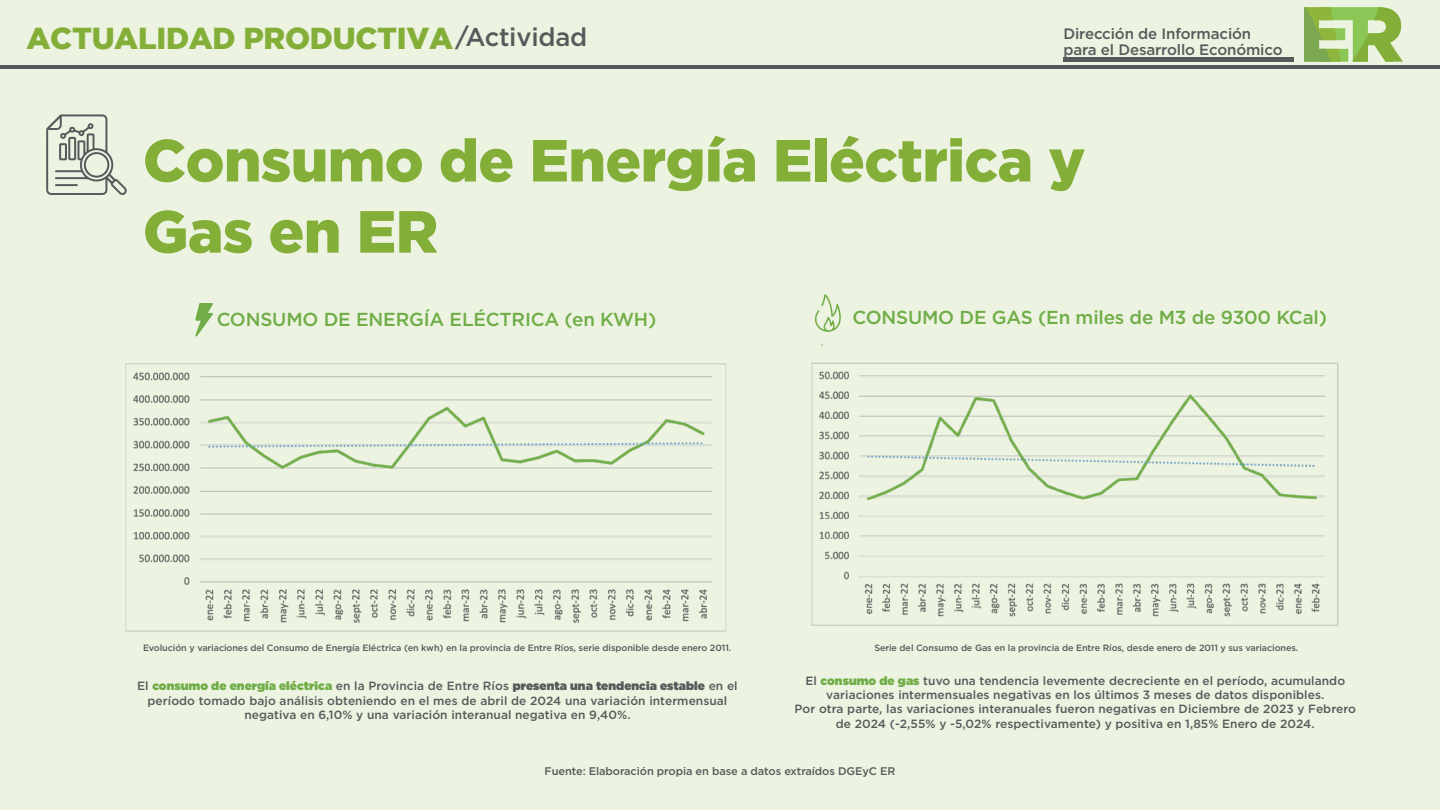
<style>
.page{position:relative;width:1440px;height:810px;background:#ecf3e1}
.page>*{position:absolute;margin:0;border:0;box-sizing:border-box;transform-origin:0 0}
.t1{font:900 59.25px/71.2px "Gotham";letter-spacing:-.01em;color:#83ae38}
.t2{font:900 30.22px "Gotham";letter-spacing:-.01em;color:#83ae38}
.t3{font:500 25.58px "Gotham";letter-spacing:-.01em;color:#58595b}
.t4{font:500 18.83px "Gotham";letter-spacing:-.01em;color:#70ad47}
.t5{font:500 15.08px "Gotham";letter-spacing:-.01em;color:#58595b}
.t6{font:500 11.93px/14.3px "Gotham";letter-spacing:.005em;color:#58595b;text-align:center}
.t7{font:500 11.02px "Gotham";letter-spacing:-.01em;color:#58595b}
.t8{font:500 9.07px "Gotham";letter-spacing:-.01em;color:#58595b}
.s1{font-weight:900;color:#70ad47}
.s2{font-weight:900}
.s3{font-weight:900;color:#71ad47}
</style>
<div class="page">
<hr style="left:0;top:65px;width:1440px;height:4px;background:#58595b">
<svg style="left:1304px;top:7px;width:99px;height:55px"></svg>
<hr style="left:1063px;top:58px;width:231px;height:4px;background:#58595b">
<svg style="left:46px;top:114px;width:81px;height:81px"></svg>
<svg style="left:195px;top:303px;width:18px;height:34px"></svg>
<svg style="left:815px;top:294px;width:26px;height:38px"></svg>
<img style="left:125px;top:363px;width:601px;height:269px">
<img style="left:811px;top:363px;width:528px;height:262px">
<h3 class="t3" style="left:455px;top:20px;width:133px">/Actividad</h3>
<p class="t5" style="left:1063px;top:24px;width:189px">Dirección de Información</p>
<h2 class="t2" style="left:26px;top:20px;width:428px">ACTUALIDAD PRODUCTIVA</h2>
<p class="t5" style="left:1063px;top:40px;width:221px">para el Desarrollo Económico</p>
<h1 class="t1" style="left:143px;top:123px;width:944px">Consumo de Energía Eléctrica y<br>Gas en ER</h1>
<h3 class="t4" style="left:217px;top:307px;width:441px">CONSUMO DE ENERGÍA ELÉCTRICA (en KWH)</h3>
<h3 class="t4" style="left:852px;top:305px;width:476px">CONSUMO DE GAS (En miles de M3 de 9300 KCal)</h3>
<p class="t8" style="left:143px;top:642px;width:590px">Evolución y variaciones del Consumo de Energía Eléctrica (en kwh) en la provincia de Entre Ríos, serie disponible desde enero 2011.</p>
<p class="t6" style="left:137px;top:679px;width:602px">El <span class="s1">consumo de energía eléctrica</span> en la Provincia de Entre Ríos <span class="s2">presenta una tendencia estable</span> en el período tomado bajo análisis obteniendo en el mes de abril de 2024 una variación intermensual negativa en 6,10% y una variación interanual negativa en 9,40%.</p>
<p class="t6" style="left:795px;top:673px;width:563px">El <span class="s3">consumo de gas</span> tuvo una tendencia levemente decreciente en el período, acumulando variaciones intermensuales negativas en los últimos 3 meses de datos disponibles.<br>Por otra parte, las variaciones interanuales fueron negativas en Diciembre de 2023 y Febrero de 2024 (-2,55% y -5,02% respectivamente) y positiva en 1,85% Enero de 2024.</p>
<p class="t8" style="left:874px;top:642px;width:425px">Serie del Consumo de Gas en la provincia de Entre Ríos, desde enero de 2011 y sus variaciones.</p>
<p class="t7" style="left:545px;top:764px;width:352px">Fuente: Elaboración propia en base a datos extraídos DGEyC ER</p>
</div>
